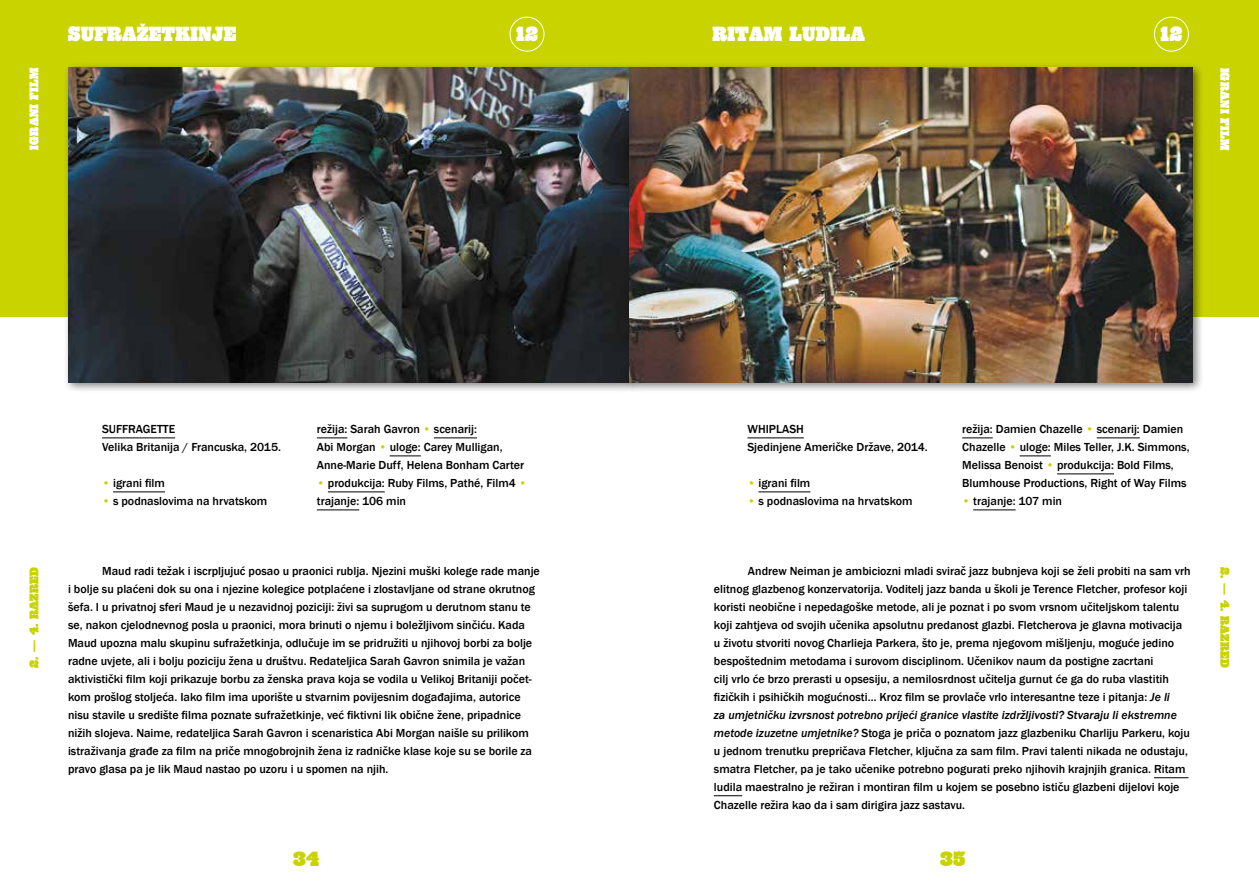
<style>
.page{position:relative;width:1259px;height:893px;background:#fff}
.page>*{position:absolute;margin:0;border:0;box-sizing:border-box;transform-origin:0 0}
.t1{font:500 19.5px "Rio Grande Wbw CRO";letter-spacing:.01em;color:#fff}
.t2{font:500 19.5px "Rio Grande Wbw HR";color:#c8d300}
.t3{font:500 12px/18px "Franklin Gothic";color:#000}
.t4{font:500 12px "Rio Grande Wbw CRO";letter-spacing:.02em;color:#c8d300}
.t5{font:500 12px "Rio Grande Wbw CRO";letter-spacing:.02em;color:#fff}
.s1{color:#c8d300}
.s2{font-style:italic}
</style>
<div class="page">
<div style="left:0;top:0;width:68px;height:316px;background:#c8d300"></div>
<div style="left:0;top:0;width:1259px;height:68px;background:#c8d300"></div>
<div style="left:1191px;top:0;width:68px;height:316px;background:#c8d300"></div>
<div style="left:63px;top:62px;width:578px;height:331px;background:#000;opacity:.5"></div>
<img style="left:68px;top:68px;width:556px;height:314px">
<hr style="left:102px;top:437px;width:73px;height:1px;background:#000">
<hr style="left:113px;top:491px;width:52px;height:1px;background:#000">
<hr style="left:317px;top:437px;width:30px;height:1px;background:#000">
<hr style="left:434px;top:437px;width:43px;height:1px;background:#000">
<hr style="left:390px;top:455px;width:31px;height:1px;background:#000">
<hr style="left:328px;top:491px;width:57px;height:1px;background:#000">
<hr style="left:317px;top:509px;width:42px;height:1px;background:#000">
<div style="left:509px;top:17px;width:35px;height:35px;border:1px solid #fff;border-radius:50%"></div>
<div style="left:624px;top:62px;width:579px;height:331px;background:#000;opacity:.5"></div>
<hr style="left:1154px;top:777px;width:34px;height:1px;background:#000">
<svg style="left:714px;top:795px;width:28px;height:1px"></svg>
<hr style="left:747px;top:437px;width:57px;height:1px;background:#000">
<hr style="left:758px;top:491px;width:52px;height:1px;background:#000">
<hr style="left:962px;top:437px;width:30px;height:1px;background:#000">
<hr style="left:1096px;top:437px;width:43px;height:1px;background:#000">
<hr style="left:1019px;top:455px;width:32px;height:1px;background:#000">
<hr style="left:1057px;top:473px;width:57px;height:1px;background:#000">
<hr style="left:973px;top:509px;width:42px;height:1px;background:#000">
<div style="left:1154px;top:17px;width:34px;height:35px;border:1px solid #fff;border-radius:50%"></div>
<p class="t5" style="left:26px;top:150px;width:84px;rotate:-90deg">IGRANI FILM</p>
<h1 class="t1" style="left:68px;top:22px;width:170px">SUFRAŽETKINJE</h1>
<h1 class="t1" style="left:516px;top:22px;width:23px">12</h1>
<p class="t3" style="left:102px;top:420px;width:180px">Suffragette<br>Velika Britanija / Francuska, 2015.</p>
<p class="t3" style="left:102px;top:474px;width:64px"><span class="s1">•</span> igrani film</p>
<p class="t3" style="left:102px;top:492px;width:167px"><span class="s1">•</span> s podnaslovima na hrvatskom</p>
<p class="t3" style="left:317px;top:420px;width:209px">režija: Sarah Gavron <span class="s1">•</span> scenarij:<br>Abi Morgan <span class="s1">•</span> uloge: Carey Mulligan,<br>Anne-Marie Duff, Helena Bonham Carter</p>
<p class="t3" style="left:317px;top:474px;width:211px"><span class="s1">•</span> produkcija: Ruby Films, Pathé, Film4 <span class="s1">• </span>trajanje: 106 min</p>
<h1 class="t1" style="left:712px;top:22px;width:14px">RIT</h1>
<h1 class="t1" style="left:749px;top:22px;width:117px">AM LUDILA</h1>
<h1 class="t1" style="left:1160px;top:22px;width:23px">12</h1>
<p class="t5" style="left:1232px;top:68px;width:84px;rotate:90deg">IGRANI FILM</p>
<p class="t3" style="left:747px;top:420px;width:182px">Whiplash<br>Sjedinjene Američke Države, 2014.</p>
<p class="t3" style="left:747px;top:474px;width:64px"><span class="s1">•</span> igrani film</p>
<p class="t3" style="left:747px;top:492px;width:167px"><span class="s1">•</span> s podnaslovima na hrvatskom</p>
<p class="t3" style="left:962px;top:420px;width:229px">režija: Damien Chazelle <span class="s1">•</span> scenarij: Damien Chazelle <span class="s1">•</span> uloge: Miles Teller, J.K. Simmons, Melissa Benoist <span class="s1">•</span> produkcija: Bold Films, Blumhouse Productions, Right of Way Films</p>
<p class="t3" style="left:962px;top:492px;width:101px"><span class="s1">•</span> trajanje: 107 min</p>
<p class="t3" style="left:68px;top:562px;width:473px;text-indent:34px">Maud radi težak i iscrpljujuć posao u praonici rublja. Njezini muški kolege rade manje i bolje su plaćeni dok su ona i njezine kolegice potplaćene i zlostavljane od strane okrutnog šefa. I u privatnoj sferi Maud je u nezavidnoj poziciji: živi sa suprugom u derutnom stanu te se, nakon cjelodnevnog posla u praonici, mora brinuti o njemu i boležljivom sinčiću. Kada Maud upozna malu skupinu sufražetkinja, odlučuje im se pridružiti u njihovoj borbi za bolje radne uvjete, ali i bolju poziciju žena u društvu. Redateljica Sarah Gavron snimila je važan aktivistički film koji prikazuje borbu za ženska prava koja se vodila u Velikoj Britaniji počet&shy;kom prošlog stoljeća. Iako film ima uporište u stvarnim povijesnim događajima, autorice nisu stavile u središte filma poznate sufražetkinje, već fiktivni lik obične žene, pripadnice nižih slojeva. Naime, redateljica Sarah Gavron i scenaristica Abi Morgan naišle su prilikom istraživanja građe za film na priče mnogobrojnih žena iz radničke klase koje su se borile za pravo glasa pa je lik Maud nastao po uzoru i u spomen na njih.</p>
<p class="t3" style="left:714px;top:562px;width:478px;text-indent:34px">Andrew Neiman je ambiciozni mladi svirač jazz bubnjeva koji se želi probiti na sam vrh elitnog glazbenog konzervatorija. Voditelj jazz banda u školi je Terence Fletcher, profesor koji koristi neobične i nepedagoške metode, ali je poznat i po svom vrsnom učiteljskom talentu koji zahtjeva od svojih učenika apsolutnu predanost glazbi. Fletcherova je glavna motivacija u životu stvoriti novog Charlieja Parkera, što je, prema njegovom mišljenju, moguće jedino bespoštednim metodama i surovom disciplinom. Učenikov naum da postigne zacrtani<br>cilj vrlo će brzo prerasti u opsesiju, a nemilosrdnost učitelja gurnut će ga do ruba vlastitih fizičkih i psihičkih mogućnosti… Kroz film se provlače vrlo interesantne teze i pitanja: <span class="s2">Je li<br>za umjetničku izvrsnost potrebno prijeći granice vlastite izdržljivosti? Stvaraju li ekstremne metode izuzetne umjetnike?</span> Stoga je priča o poznatom jazz glazbeniku Charliju Parkeru, koju u jednom trenutku prepričava Fletcher, ključna za sam film. Pravi talenti nikada ne odustaju, smatra Fletcher, pa je tako učenike potrebno pogurati preko njihovih krajnjih granica. Ritam ludila maestralno je režiran i montiran film u kojem se posebno ističu glazbeni dijelovi koje Chazelle režira kao da i sam dirigira jazz sastavu.</p>
<p class="t4" style="left:26px;top:668px;width:103px;rotate:-90deg">2. — 4. razred</p>
<p class="t4" style="left:1232px;top:567px;width:103px;rotate:90deg">2. — 4. razred</p>
<h1 class="t2" style="left:293px;top:847px;width:28px">34</h1>
<h1 class="t2" style="left:940px;top:847px;width:27px">35</h1>
</div>
